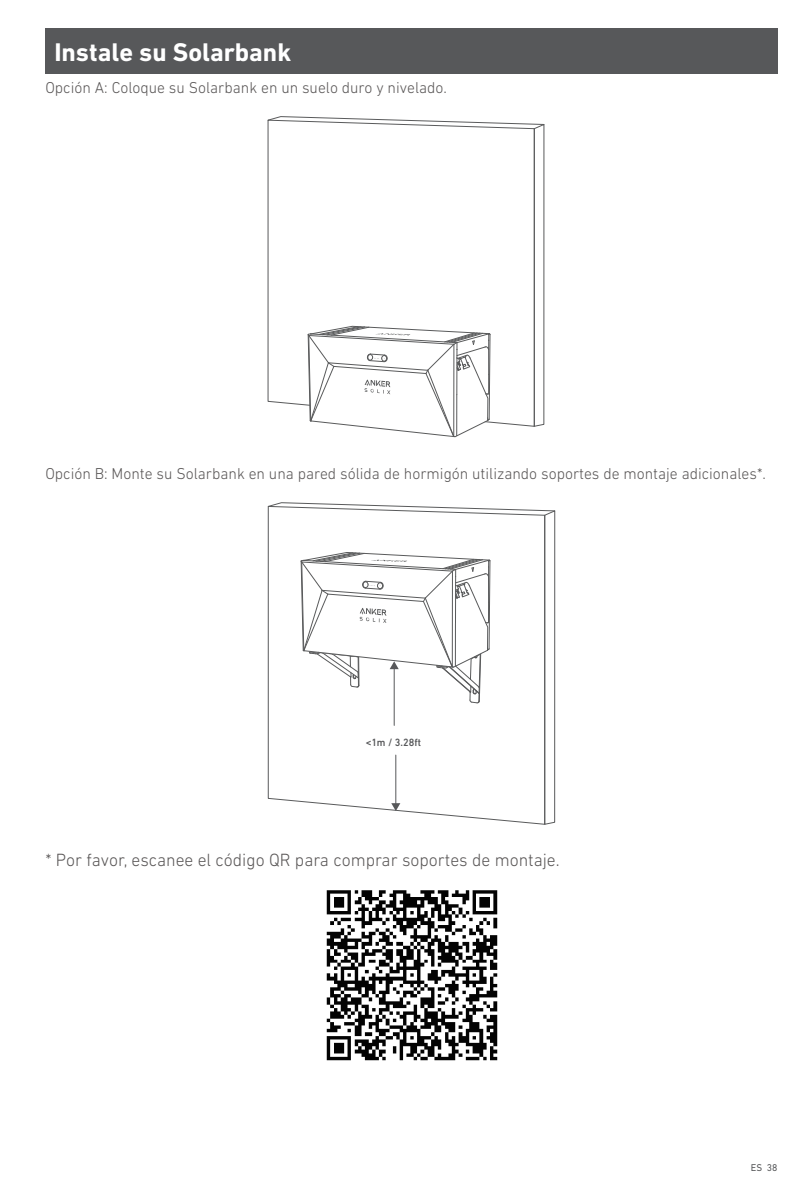
<style>
.page{position:relative;width:806px;height:1191px;background:#fff}
.page>*{position:absolute;margin:0;border:0;box-sizing:border-box;transform-origin:0 0}
.t1{font:700 26px "DIN Next LT Pro";color:#fff}
.t2{font:300 18px "DIN Next LT Pro";color:#595656}
.t3{font:300 16px "DIN Next LT Pro";color:#595656}
.t4{font:500 10.8px "DIN Next LT Pro";color:#57585a;scale:.96 1}
.t5{font:10px "DIN Next LT Pro";color:#57585a}
</style>
<div class="page">
<div style="left:45px;top:28px;width:732px;height:45px;background:#57585a"></div>
<svg style="left:267px;top:116px;width:277px;height:321px"></svg>
<svg style="left:267px;top:502px;width:288px;height:323px"></svg>
<img style="left:326px;top:890px;width:172px;height:171px">
<h1 class="t1" style="left:54px;top:37px;width:238px">Instale su Solarbank</h1>
<p class="t3" style="left:45px;top:78px;width:403px">Opción A: Coloque su Solarbank en un suelo duro y nivelado.</p>
<p class="t3" style="left:45px;top:464px;width:721px">Opción B: Monte su Solarbank en una pared sólida de hormigón utilizando soportes de montaje adicionales*.</p>
<p class="t4" style="left:365px;top:736px;width:59px">&lt;1m / 3.28ft</p>
<p class="t2" style="left:45px;top:849px;width:515px">* Por favor, escanee el código QR para comprar soportes de montaje.</p>
<p class="t5" style="left:750px;top:1161px;width:28px">ES 38</p>
</div>
